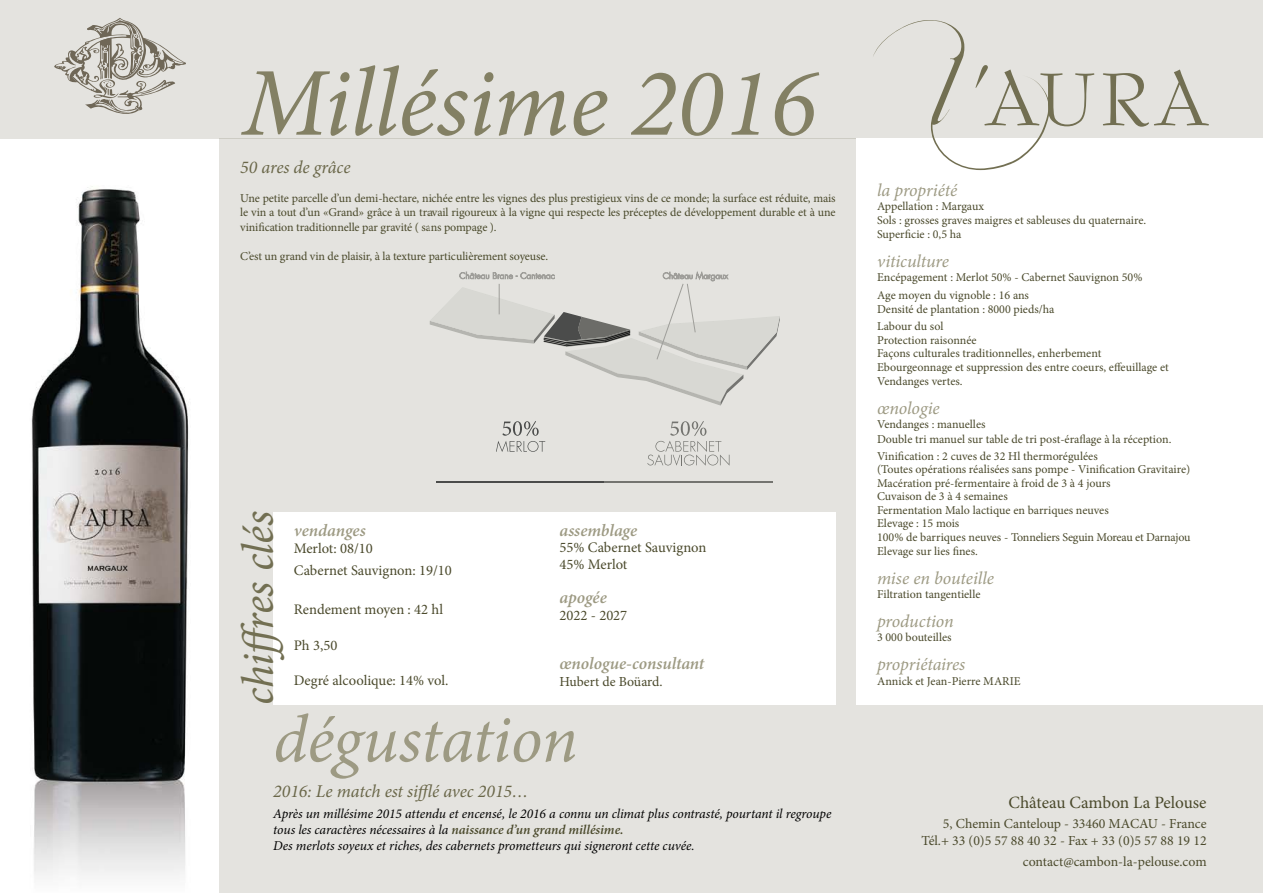
<style>
.page{position:relative;width:1263px;height:893px;background:#fff}
.page>*{position:absolute;margin:0;border:0;box-sizing:border-box;transform-origin:0 0}
.t1{font:italic 97.5px "Minion Pro";letter-spacing:-.005em;color:#838064}
.t2{font:italic 67.5px "Minion Pro";letter-spacing:-.01em;color:#9d9a83}
.t3{font:italic 45px "Minion Pro";letter-spacing:-.015em;color:#726f52}
.t4{font:italic 18px "Minion Pro";letter-spacing:-.01em;color:#9d9a83}
.t5{font:italic 18px "Minion Pro";letter-spacing:-.005em;color:#6a6749}
.t6{font:italic 600 17.25px "Minion Pro";letter-spacing:-.005em;color:#9d9a83}
.t7{font:17.25px "Minion Pro";letter-spacing:-.005em;color:#4a492b}
.t8{font:14.55px/21.9px "Minion Pro";color:#4a492b}
.t9{font:13.8px/16.5px "Minion Pro";color:#4a492b;text-align:right}
.t10{font:italic 13.5px/16.2px "Minion Pro";letter-spacing:-.005em;color:#000}
.t11{font:12px/13.6px "Minion Pro";letter-spacing:-.005em;color:#4a492b}
.s1{font-weight:600;color:#4a492b}
</style>
<div class="page">
<img style="left:31px;top:186px;width:158px;height:690px">
<div style="left:0;top:0;width:1263px;height:138px;background:#e4e3df"></div>
<svg style="left:54px;top:18px;width:132px;height:96px"></svg>
<div style="left:219px;top:138px;width:1044px;height:755px;background:#e4e3df"></div>
<svg style="left:496px;top:421px;width:49px;height:31px"></svg>
<svg style="left:647px;top:421px;width:82px;height:45px"></svg>
<hr style="left:436px;top:481px;width:169px;height:1px;background:#555656">
<hr style="left:604px;top:481px;width:168px;height:1px;background:#828280">
<svg style="left:430px;top:271px;width:350px;height:135px"></svg>
<div style="left:857px;top:138px;width:406px;height:567px;background:#fff"></div>
<div style="left:273px;top:512px;width:563px;height:193px;background:#fff"></div>
<svg style="left:1103px;top:69px;width:106px;height:58px"></svg>
<svg style="left:873px;top:20px;width:221px;height:150px"></svg>
<h1 class="t1" style="left:241px;top:37px;width:577px">Millésime 2016</h1>
<h3 class="t5" style="left:240px;top:155px;width:112px">50 ares de grâce</h3>
<p class="t11" style="left:240px;top:191px;width:597px;line-height:14.4px;text-align:justify">Une petite parcelle d’un demi-hectare, nichée entre les vignes des plus prestigieux vins de ce monde; la surface est réduite, mais le vin a tout d’un «Grand» grâce à un travail rigoureux à la vigne qui respecte les préceptes de développement durable et à une vinification traditionnelle par gravité ( sans pompage ).</p>
<p class="t11" style="left:240px;top:249px;width:309px">C’est un grand vin de plaisir, à la texture particulièrement soyeuse.</p>
<h3 class="t3" style="left:228px;top:705px;width:196px;rotate:-90deg">chiffres clés</h3>
<h3 class="t6" style="left:559px;top:518px;width:79px">assemblage</h3>
<p class="t8" style="left:559px;top:539px;width:148px;line-height:16.5px">55% Cabernet Sauvignon<br>45% Merlot</p>
<h3 class="t6" style="left:559px;top:586px;width:49px">apogée</h3>
<p class="t8" style="left:559px;top:604px;width:69px">2022 - 2027</p>
<h3 class="t6" style="left:559px;top:651px;width:146px">œnologue-consultant</h3>
<p class="t9" style="left:559px;top:673px;width:105px">Hubert de Boüard.</p>
<h2 class="t2" style="left:273px;top:694px;width:306px">dégustation</h2>
<h3 class="t5" style="left:273px;top:779px;width:257px">2016: Le match est sifflé avec 2015…</h3>
<p class="t10" style="left:273px;top:806px;width:560px">Après un millésime 2015 attendu et encensé, le 2016 a connu un climat plus contrasté, pourtant il regroupe tous les caractères nécessaires à la <span class="s1">naissance d’un grand millésime.<br></span>Des merlots soyeux et riches, des cabernets prometteurs qui signeront cette cuvée.</p>
<h3 class="t6" style="left:294px;top:518px;width:73px">vendanges</h3>
<p class="t8" style="left:294px;top:538px;width:160px">Merlot: 08/10<br>Cabernet Sauvignon: 19/10</p>
<p class="t8" style="left:294px;top:599px;width:151px">Rendement moyen : 42 hl</p>
<p class="t8" style="left:294px;top:634px;width:45px">Ph 3,50</p>
<p class="t8" style="left:294px;top:670px;width:156px">Degré alcoolique: 14% vol.</p>
<h3 class="t4" style="left:877px;top:178px;width:82px">la propriété</h3>
<p class="t11" style="left:877px;top:200px;width:271px">Appellation : Margaux<br>Sols : grosses graves maigres et sableuses du quaternaire.<br>Superficie : 0,5 ha</p>
<h3 class="t4" style="left:877px;top:249px;width:73px">viticulture</h3>
<p class="t11" style="left:877px;top:269px;width:267px;line-height:17.1px">Encépagement : Merlot 50% - Cabernet Sauvignon 50%<br>Age moyen du vignoble : 16 ans</p>
<p class="t11" style="left:877px;top:301px;width:179px;line-height:17.1px">Densité de plantation : 8000 pieds/ha<br>Labour du sol</p>
<p class="t11" style="left:877px;top:333px;width:293px">Protection raisonnée<br>Façons culturales traditionnelles, enherbement Ebourgeonnage et suppression des entre coeurs, effeuillage et Vendanges vertes.</p>
<h3 class="t4" style="left:877px;top:396px;width:64px">œnologie</h3>
<p class="t11" style="left:877px;top:417px;width:296px;line-height:14.4px">Vendanges : manuelles<br>Double tri manuel sur table de tri post-éraflage à la réception.</p>
<p class="t11" style="left:877px;top:449px;width:315px">Vinification : 2 cuves de 32 Hl thermorégulées<br>(Toutes opérations réalisées sans pompe - Vinification Gravitaire)<br>Macération pré-fermentaire à froid de 3 à 4 jours<br>Cuvaison de 3 à 4 semaines<br>Fermentation Malo lactique en barriques neuves<br>Elevage : 15 mois<br>100% de barriques neuves - Tonneliers Seguin Moreau et Darnajou Elevage sur lies fines.</p>
<h3 class="t4" style="left:877px;top:566px;width:118px">mise en bouteille</h3>
<p class="t11" style="left:877px;top:588px;width:105px">Filtration tangentielle</p>
<h3 class="t4" style="left:877px;top:609px;width:78px">production</h3>
<p class="t11" style="left:877px;top:631px;width:76px">3 000 bouteilles</p>
<h3 class="t4" style="left:877px;top:652px;width:90px">propriétaires</h3>
<p class="t11" style="left:877px;top:674px;width:145px">Annick et Jean-Pierre MARIE</p>
<h3 class="t7" style="left:1008px;top:791px;width:200px">Château Cambon La Pelouse</h3>
<p class="t9" style="left:921px;top:816px;width:287px">5, Chemin Canteloup - 33460 MACAU - France<br>Tél.+ 33 (0)5 57 88 40 32 - Fax + 33 (0)5 57 88 19 12</p>
<p class="t9" style="left:1023px;top:853px;width:185px">contact@cambon-la-pelouse.com</p>
</div>
